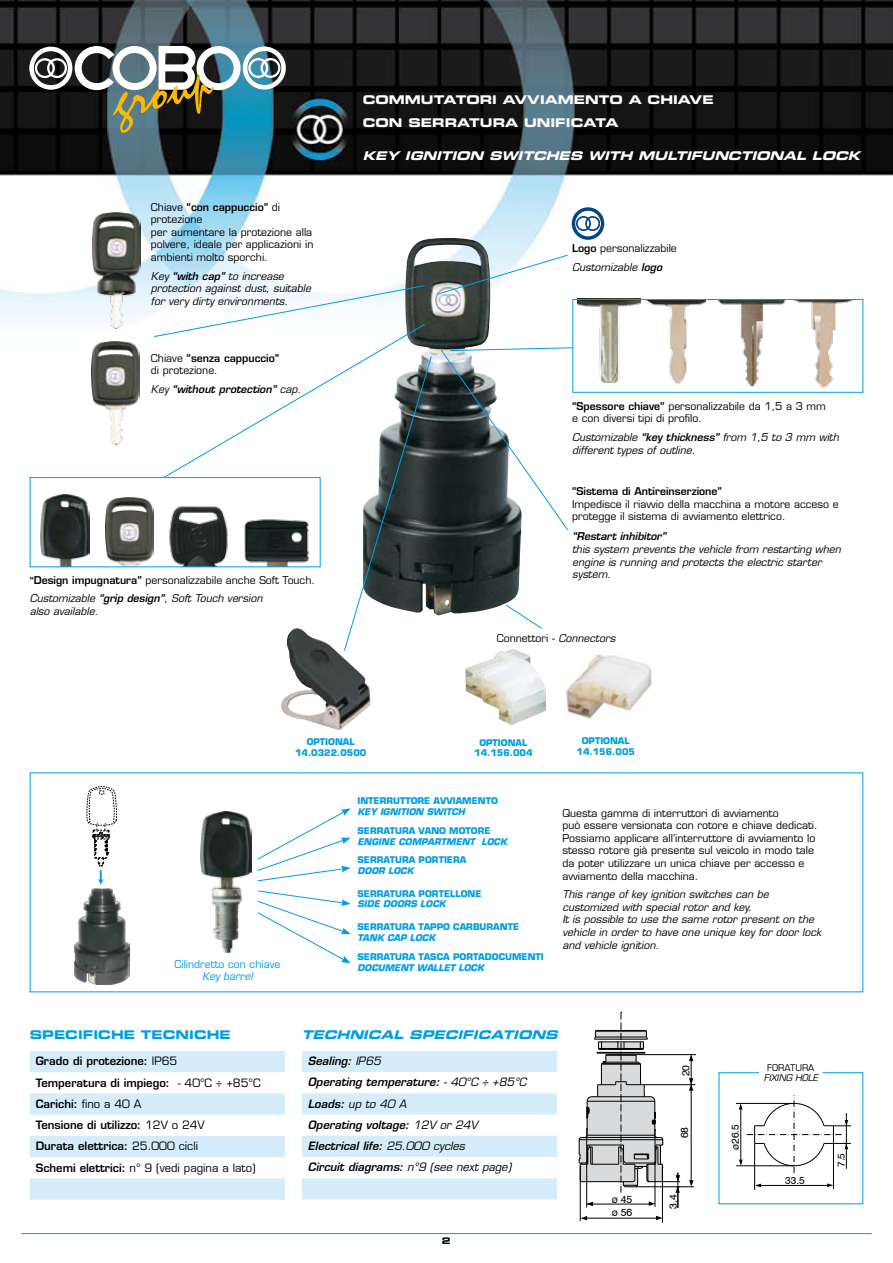
<style>
.page{position:relative;width:893px;height:1263px;background:#fff}
.page>*{position:absolute;margin:0;border:0;box-sizing:border-box;transform-origin:0 0}
.t1{font:12px/22.5px "Eurostile LT Std Bold Ex 2";color:#fff}
.t2{font:italic 12px "Eurostile LT Std Bold Ex 2";color:#fff}
.t3{font:italic 12px "Eurostile LT Std Bold Ex 2";color:#009ee0}
.t4{font:12px "Eurostile LT Std Bold Ex 2";color:#009ee0}
.t5{font:600 11.25px/21.3px "Eurostile LT Std";color:#000}
.t6{font:italic 600 11.25px/21.1px "Eurostile LT Std";color:#000}
.t7{font:10.5px/12.6px "Eurostile LT Std";color:#000}
.t8{font:italic 10.5px/12.6px "Eurostile LT Std";color:#000}
.t9{font:italic 600 10.5px "Eurostile LT Std";color:#000}
.t10{font:600 10.5px "Eurostile LT Std";color:#000}
.t11{font:10.5px "Eurostile LT Std";color:#009ee0}
.t12{font:10.5px/13.6px "Swiss 721 BT";color:#000}
.t13{font:italic 10.5px "Eurostile LT Std";color:#009ee0}
.t14{font:10.2px "Swiss 721 BT";color:#000}
.t15{font:700 9px/10.8px "Eurostile LT Std";color:#009ee0;text-align:center}
.t16{font:italic 700 9px "Eurostile LT Std";color:#009ee0}
.t17{font:italic 9px "Eurostile LT Std";color:#000}
.t18{font:9px "Eurostile LT Std";color:#000}
.t19{font:9px "Eurostile LT Std Bold Ex 2";color:#000}
.s1{font-weight:600}
.s2{font-weight:400}
.s3{font-weight:600;font-size:9.45px}
.s4{font-style:italic}
.s5{font-weight:600;font-style:italic}
</style>
<div class="page">
<img style="left:0;top:0;width:893px;height:1235px">
<svg style="left:29px;top:46px;width:257px;height:87px"></svg>
<hr style="left:21px;top:1233px;width:851px;height:1px;background:#009ee0">
<img style="left:363px;top:238px;width:159px;height:16px">
<svg style="left:30px;top:1051px;width:255px;height:149px"></svg>
<svg style="left:302px;top:1051px;width:255px;height:148px"></svg>
<img style="left:465px;top:651px;width:81px;height:74px">
<img style="left:565px;top:650px;width:89px;height:71px">
<img style="left:280px;top:651px;width:91px;height:79px">
<svg style="left:689px;top:1180px;width:5px;height:6px"></svg>
<svg style="left:689px;top:1078px;width:4px;height:13px"></svg>
<svg style="left:689px;top:1055px;width:4px;height:6px"></svg>
<hr style="left:691px;top:1055px;width:1px;height:127px;background:#000">
<hr style="left:636px;top:1186px;width:58px;height:1px;background:#000">
<hr style="left:644px;top:1084px;width:51px;height:1px;background:#000">
<hr style="left:636px;top:1054px;width:60px;height:1px;background:#000">
<svg style="left:581px;top:1216px;width:6px;height:4px"></svg>
<hr style="left:587px;top:1218px;width:71px;height:1px;background:#000">
<svg style="left:656px;top:1216px;width:6px;height:4px"></svg>
<hr style="left:662px;top:1167px;width:1px;height:56px;background:#000">
<hr style="left:580px;top:1166px;width:1px;height:55px;background:#000">
<svg style="left:578px;top:1012px;width:102px;height:196px"></svg>
<hr style="left:757px;top:1185px;width:73px;height:1px;background:#000">
<svg style="left:755px;top:1183px;width:6px;height:4px"></svg>
<svg style="left:827px;top:1183px;width:6px;height:4px"></svg>
<hr style="left:754px;top:1144px;width:1px;height:46px;background:#000">
<hr style="left:833px;top:1144px;width:1px;height:45px;background:#000">
<hr style="left:736px;top:1103px;width:58px;height:1px;background:#000">
<hr style="left:736px;top:1165px;width:58px;height:1px;background:#000">
<svg style="left:739px;top:1095px;width:112px;height:78px"></svg>
<img style="left:74px;top:889px;width:56px;height:95px">
<svg style="left:87px;top:786px;width:30px;height:99px"></svg>
<img style="left:201px;top:812px;width:51px;height:141px">
<img style="left:40px;top:495px;width:49px;height:70px">
<svg style="left:257px;top:808px;width:94px;height:73px"></svg>
<svg style="left:257px;top:890px;width:94px;height:73px"></svg>
<svg style="left:153px;top:254px;width:420px;height:397px"></svg>
<svg style="left:572px;top:207px;width:32px;height:33px"></svg>
<img style="left:92px;top:213px;width:48px;height:115px">
<img style="left:91px;top:342px;width:48px;height:102px">
<img style="left:106px;top:497px;width:48px;height:68px">
<img style="left:166px;top:501px;width:65px;height:64px">
<img style="left:242px;top:515px;width:71px;height:50px">
<div style="left:760px;top:1063px;width:62px;height:20px;background:#fff"></div>
<img style="left:578px;top:301px;width:62px;height:82px">
<img style="left:647px;top:301px;width:59px;height:87px">
<img style="left:714px;top:301px;width:68px;height:88px">
<img style="left:782px;top:301px;width:75px;height:88px">
<div style="left:572px;top:299px;width:291px;height:94px;border:1px solid #009ee0"></div>
<div style="left:30px;top:477px;width:290px;height:90px;border:1px solid #009ee0"></div>
<p class="t7" style="left:151px;top:200px;width:164px">Chiave <span class="s1">“con cappuccio”</span> di protezione<br>per aumentare la protezione alla polvere, ideale per applicazioni in ambienti molto sporchi.</p>
<p class="t8" style="left:151px;top:270px;width:162px">Key <span class="s1">“with cap”</span> to increase protection against dust, suitable for very dirty environments.</p>
<p class="t7" style="left:151px;top:351px;width:130px">Chiave <span class="s1">“senza cappuccio” </span>di protezione.</p>
<p class="t9" style="left:151px;top:382px;width:152px"><span class="s2">Key</span> “without protection” <span class="s2">cap.</span></p>
<p class="t7" style="left:30px;top:571px;width:287px;line-height:18.6px"><span class="s3">“</span><span class="s1">Design impugnatura”</span> personalizzabile anche Soft Touch.<br><span class="s4">Customizable</span> <span class="s5">“grip design”</span>, <span class="s4">Soft Touch version</span></p>
<p class="t8" style="left:30px;top:605px;width:70px">also available.</p>
<p class="t1" style="left:363px;top:88px;width:352px">COMMUTATORI AVVIAMENTO A CHIAVE<br>CON SERRATURA UNIFICATA</p>
<p class="t2" style="left:363px;top:147px;width:325px">KEY IGNITION SWITCHES WITH MU LTIFUNCTIONA</p>
<p class="t2" style="left:796px;top:147px;width:67px">L LOCK</p>
<p class="t7" style="left:572px;top:239px;width:106px;line-height:18.6px"><span class="s1">Logo</span> personalizzabile<br><span class="s4">Customizable</span> <span class="s5">logo</span></p>
<p class="t7" style="left:572px;top:400px;width:255px"><span class="s1">“Spessore chiave”</span> personalizzabile da 1,5 a 3 mm e con diversi tipi di profilo.</p>
<p class="t8" style="left:572px;top:431px;width:268px">Customizable <span class="s1">“key thickness”</span> from 1,5 to 3 mm with different types of outline.</p>
<p class="t10" style="left:572px;top:485px;width:151px">“Sistema di Antireinserzione”</p>
<p class="t7" style="left:572px;top:498px;width:268px">Impedisce il riavvio della macchina a motore acceso e protegge il sistema di avviamento elettrico.</p>
<p class="t9" style="left:572px;top:530px;width:95px">“Restart inhibitor”</p>
<p class="t8" style="left:572px;top:543px;width:270px">this system prevents the vehicle from restarting when engine is running and protects the electric starter system.</p>
<p class="t7" style="left:497px;top:632px;width:120px">Connettori - <span class="s4">Connectors</span></p>
<p class="t15" style="left:295px;top:736px;width:73px">OPTIONAL<br>14.0322.0500</p>
<p class="t15" style="left:474px;top:737px;width:60px">OPTIONAL<br>14.156.004</p>
<p class="t15" style="left:577px;top:735px;width:60px">OPTIONAL<br>14.156.005</p>
<p class="t11" style="left:174px;top:957px;width:107px">Cilindretto con chiave</p>
<p class="t13" style="left:202px;top:970px;width:52px">Key barrel</p>
<p class="t15" style="left:358px;top:795px;width:142px">INTERRUTTORE AVVIAMENTO</p>
<p class="t16" style="left:358px;top:806px;width:109px">KEY IGNITION SWITCH</p>
<p class="t15" style="left:358px;top:825px;width:135px">SERRATURA VANO MOTORE</p>
<p class="t16" style="left:358px;top:836px;width:151px">ENGINE COMPARTMENT LOCK</p>
<p class="t15" style="left:358px;top:855px;width:110px">SERRATURA PORTIERA</p>
<p class="t16" style="left:358px;top:865px;width:57px">DOOR LOCK</p>
<p class="t15" style="left:358px;top:888px;width:125px">SERRATURA PORTELLONE</p>
<p class="t16" style="left:358px;top:898px;width:90px">SIDE DOORS LOCK</p>
<p class="t15" style="left:358px;top:921px;width:163px">SERRATURA TAPPO CARBURANTE</p>
<p class="t16" style="left:358px;top:932px;width:79px">TANK CAP LOCK</p>
<p class="t15" style="left:358px;top:951px;width:188px">SERRATURA TASCA PORTADOCUMENTI</p>
<p class="t16" style="left:358px;top:962px;width:128px">DOCUMENT WALLET LOCK</p>
<p class="t7" style="left:562px;top:806px;width:257px">Questa gamma di interruttori di avviamento<br>può essere versionata con rotore e chiave dedicati.<br>Possiamo applicare all’interruttore di avviamento lo stesso rotore già presente sul veicolo in modo tale da poter utilizzare un unica chiave per accesso e avviamento della macchina.</p>
<p class="t8" style="left:562px;top:888px;width:260px">This range of key ignition switches can be customized with special rotor and key.<br>It is possible to use the same rotor present on the vehicle in order to have one unique key for door lock and vehicle ignition.</p>
<p class="t4" style="left:30px;top:1026px;width:36px">SPECIFICHE</p>
<p class="t4" style="left:141px;top:1026px;width:13px">TECNICHE</p>
<p class="t5" style="left:36px;top:1050px;width:226px">Grado di protezione: <span class="s2">IP65<br></span>Temperatura di impiego: <span class="s2">- 40°C ÷ +85°C<br></span>Carichi: <span class="s2">fino a 40 A<br></span>Tensione di utilizzo: <span class="s2">12V o 24V<br></span>Durata elettrica: <span class="s2">25.000 cicli<br></span>Schemi elettrici: <span class="s2">n° 9 (vedi pagina a lato)</span></p>
<p class="t3" style="left:302px;top:1026px;width:13px">TECHNICA</p>
<p class="t3" style="left:393px;top:1026px;width:52px">L SPECIFICATIONS</p>
<p class="t6" style="left:308px;top:1051px;width:220px">Sealing: <span class="s2">IP65<br></span>Operating temperature: <span class="s2">- 40°C ÷ +85°C<br></span>Loads: <span class="s2">up to 40 A<br></span>Operating voltage: <span class="s2">12V or 24V<br></span>Electrical life: <span class="s2">25.000 cycles<br></span>Circuit diagrams: <span class="s2">n°9 (see next page)</span></p>
<p class="t19" style="left:442px;top:1234px;width:10px">2</p>
<p class="t12" style="left:612px;top:1192px;width:22px">ø 45 ø 56</p>
<p class="t12" style="left:679px;top:1076px;width:13px;rotate:-90deg">20</p>
<p class="t12" style="left:678px;top:1138px;width:13px;rotate:-90deg">68</p>
<p class="t12" style="left:666px;top:1209px;width:16px;rotate:-90deg">3.4</p>
<p class="t14" style="left:729px;top:1150px;width:27px;rotate:-90deg">ø26.5</p>
<p class="t18" style="left:767px;top:1062px;width:49px">FORATURA</p>
<p class="t17" style="left:764px;top:1073px;width:56px">FIXING HOLE</p>
<p class="t14" style="left:785px;top:1174px;width:21px">33.5</p>
<p class="t14" style="left:835px;top:1167px;width:16px;rotate:-90deg">7.5</p>
</div>
